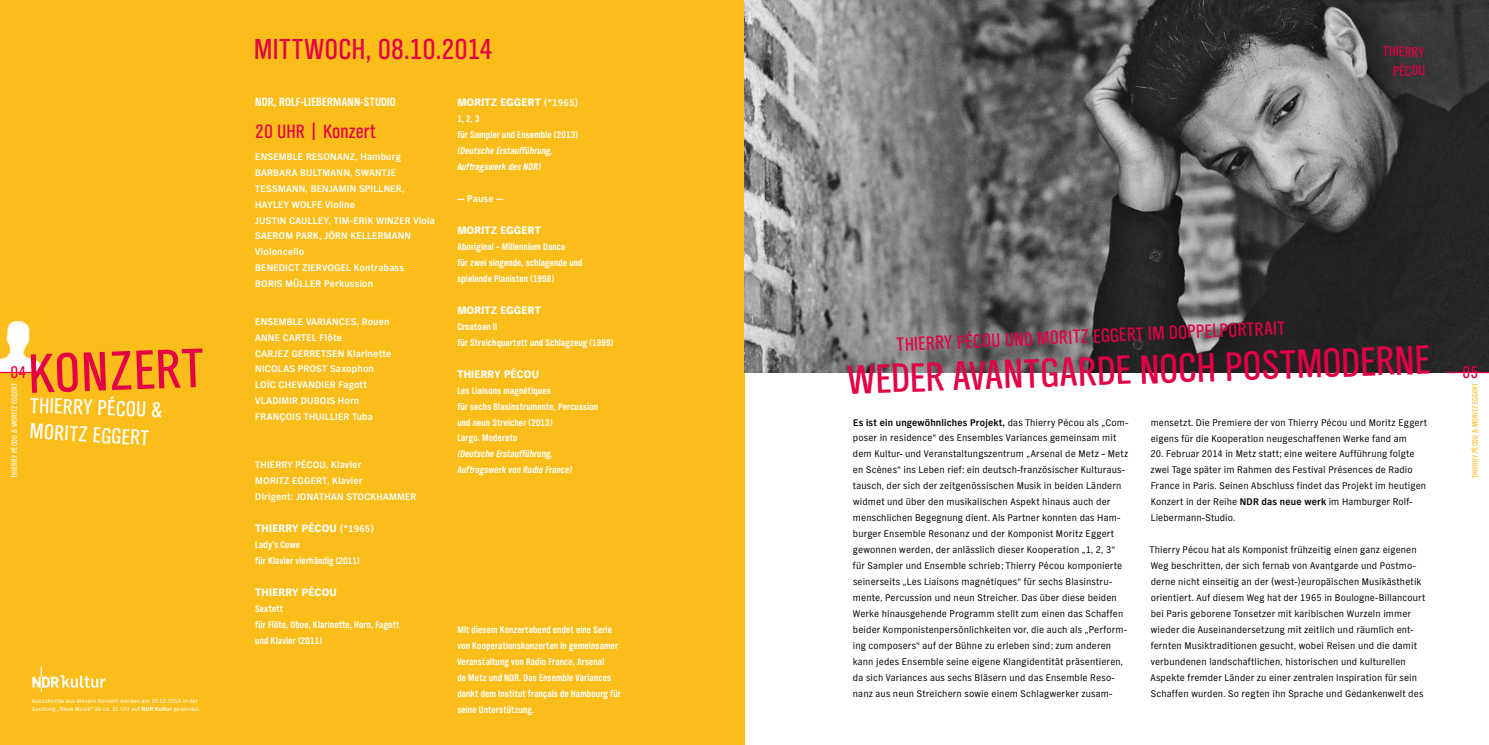
<style>
.page{position:relative;width:1489px;height:745px;background:#fff}
.page>*{position:absolute;margin:0;border:0;box-sizing:border-box;transform-origin:0 0}
.t1{font:57.5px "NDR Sans Cond";color:#e30045}
.t2{font:42.5px "NDR Sans Cond";color:#e30045}
.t3{font:30px "NDR Sans Cond";letter-spacing:-.005em;color:#e30045}
.t4{font:22.5px "NDR Sans Cond";color:#fff}
.t5{font:20px "NDR Sans Cond";color:#e30045}
.t6{font:17.5px "NDR Sans Cond";color:#e30045}
.t7{font:15px "NDR Sans Cond";color:#e30045}
.t8{font:700 12.5px "NDR Sans Cond";letter-spacing:.015em;color:#fff}
.t9{font:900 11.25px "NDR Sans";letter-spacing:.015em;color:#fff}
.t10{font:10px/16px "NDR Sans";letter-spacing:.015em;color:#000}
.t11{font:700 10px/16px "NDR Sans Cond";letter-spacing:.015em;color:#fff}
.t12{font:700 10px/16px "NDR Sans";letter-spacing:.02em;color:#fff}
.t13{font:italic 700 10px/16px "NDR Sans Cond";letter-spacing:.015em;color:#fff}
.t14{font:8.12px "NDR Sans Cond";letter-spacing:.01em;color:#fff}
.t15{font:8.12px "NDR Sans Cond";letter-spacing:.01em;color:#fbbd1a}
.t16{font:6.25px/8.1px "NDR Sans";letter-spacing:.02em;color:#fff}
.s1{font-weight:700}
.s2{font-weight:700;font-size:10px}
</style>
<div class="page">
<div style="left:0;top:0;width:744px;height:744px;background:#fbbd1a"></div>
<img style="left:0;top:320px;width:43px;height:51px">
<hr style="left:0;top:371px;width:43px;height:2px;background:#e30045">
<svg style="left:32px;top:666px;width:73px;height:25px"></svg>
<img style="left:744px;top:0;width:744px;height:372px">
<hr style="left:1446px;top:371px;width:42px;height:2px;background:#e30045">
<h1 class="t1" style="left:27px;top:343px;width:177px;rotate:-2deg">KONZERT</h1>
<h3 class="t4" style="left:31px;top:418px;width:121px;rotate:4deg">MORITZ EGGERT</h3>
<h3 class="t6" style="left:11px;top:362px;width:17px">04</h3>
<p class="t14" style="left:10px;top:477px;width:96px;rotate:-90deg">THIERRY PÉCOU &amp; MORITZ EGGERT</p>
<h3 class="t4" style="left:30px;top:393px;width:134px;rotate:2deg">THIERRY PÉCOU &amp;</h3>
<p class="t16" style="left:32px;top:696px;width:170px">Ausschnitte aus diesem Konzert werden am 10.12.2014 in der<br>Sendung „Neue Musik“ ab ca. 21 Uhr auf <span class="s1">NDR Kultur</span> gesendet.</p>
<h3 class="t3" style="left:254px;top:33px;width:241px">MITTWOCH, 08.10.2014</h3>
<p class="t8" style="left:255px;top:95px;width:142px">NDR, ROLF-LIEBERMANN-STUDIO</p>
<h3 class="t5" style="left:255px;top:121px;width:122px">20 UHR | Konzert</h3>
<p class="t12" style="left:255px;top:148px;width:181px">ENSEMBLE RESONANZ, Hamburg<br>BARBARA BULTMANN, SWANTJE<br>TESSMANN, BENJAMIN SPILLNER,<br>HAYLEY WOLFE Violine<br>JUSTIN CAULLEY, TIM-ERIK WINZER Viola<br>SAEROM PARK, JÖRN KELLERMANN<br>Violoncello<br>BENEDICT ZIERVOGEL Kontrabass<br>BORIS MÜLLER Perkussion</p>
<p class="t12" style="left:255px;top:313px;width:138px">ENSEMBLE VARIANCES, Rouen<br>ANNE CARTEL Flöte<br>CARJEZ GERRETSEN Klarinette<br>NICOLAS PROST Saxophon<br>LOÏC CHEVANDIER Fagott<br>VLADIMIR DUBOIS Horn<br>FRANÇOIS THUILLIER Tuba</p>
<p class="t12" style="left:255px;top:456px;width:163px">THIERRY PÉCOU, Klavier<br>MORITZ EGGERT, Klavier<br>Dirigent: JONATHAN STOCKHAMMER</p>
<p class="t9" style="left:255px;top:521px;width:120px">THIERRY PÉCOU <span class="s2">(*1965)</span></p>
<p class="t11" style="left:255px;top:536px;width:106px">Lady’s Cowe<br>für Klavier vierhändig (2011)</p>
<p class="t9" style="left:255px;top:585px;width:83px">THIERRY PÉCOU</p>
<p class="t11" style="left:255px;top:600px;width:146px">Sextett<br>für Flöte, Oboe, Klarinette, Horn, Fagott und Klavier (2011)</p>
<p class="t9" style="left:457px;top:96px;width:122px">MORITZ EGGERT <span class="s2">(*1965)</span></p>
<p class="t11" style="left:457px;top:111px;width:122px">1, 2, 3<br>für Sampler und Ensemble (2013)</p>
<p class="t13" style="left:457px;top:143px;width:97px">(Deutsche Erstaufführung,<br>Auftragswerk des NDR)</p>
<p class="t12" style="left:457px;top:191px;width:47px">— Pause —</p>
<p class="t9" style="left:457px;top:224px;width:85px">MORITZ EGGERT</p>
<p class="t11" style="left:457px;top:238px;width:127px">Aboriginal – Millennium Dance<br>für zwei singende, schlagende und spielende Pianisten (1998)</p>
<p class="t9" style="left:457px;top:303px;width:85px">MORITZ EGGERT</p>
<p class="t11" style="left:457px;top:318px;width:158px">Croatoan II<br>für Streichquartett und Schlagzeug (1999)</p>
<p class="t9" style="left:457px;top:367px;width:83px">THIERRY PÉCOU</p>
<p class="t11" style="left:457px;top:382px;width:142px">Les Liaisons magnétiques<br>für sechs Blasinstrumente, Percussion und neun Streicher (2013)<br>Largo. Moderato</p>
<p class="t13" style="left:457px;top:446px;width:116px">(Deutsche Erstaufführung,<br>Auftragswerk von Radio France)</p>
<p class="t11" style="left:457px;top:621px;width:165px">Mit diesem Konzertabend endet eine Serie von Kooperationskonzerten in gemeinsamer Veranstaltung von Radio France, Arsenal<br>de Metz und NDR. Das Ensemble Variances dankt dem Institut français de Hambourg für seine Unterstützung.</p>
<h3 class="t7" style="left:1382px;top:43px;width:44px;rotate:1deg">THIERRY</h3>
<h3 class="t7" style="left:1392px;top:63px;width:34px;rotate:-1deg">PÉCOU</h3>
<h3 class="t5" style="left:896px;top:335px;width:390px;rotate:-3deg">THIERRY PÉCOU UND MORITZ EGGERT IM DOPPELPORTRAIT</h3>
<h2 class="t2" style="left:846px;top:357px;width:584px;rotate:-2deg">WEDER AVANTGARDE NOCH POSTMODERNE</h2>
<p class="t10" style="left:852px;top:414px;width:277px"><span class="s1">Es ist ein ungewöhnliches Projekt,</span> das Thierry Pécou als „Com&shy;poser in residence“ des Ensembles Variances gemeinsam mit dem Kultur- und Veranstaltungszentrum „Arsenal de Metz – Metz en Scènes“ ins Leben rief: ein deutsch-französischer Kulturaus&shy;tausch, der sich der zeitgenössischen Musik in beiden Ländern widmet und über den musikalischen Aspekt hinaus auch der menschlichen Begegnung dient. Als Partner konnten das Ham&shy;burger Ensemble Resonanz und der Komponist Moritz Eggert gewonnen werden, der anlässlich dieser Kooperation „1, 2, 3“ für Sampler und Ensemble schrieb; Thierry Pécou komponierte seinerseits „Les Liaisons magnétiques“ für sechs Blasinstru&shy;mente, Percussion und neun Streicher. Das über diese beiden Werke hinausgehende Programm stellt zum einen das Schaffen beider Komponistenpersönlichkeiten vor, die auch als „Perform&shy;ing composers“ auf der Bühne zu erleben sind; zum anderen kann jedes Ensemble seine eigene Klangidentität präsentieren, da sich Variances aus sechs Bläsern und das Ensemble Reso&shy;nanz aus neun Streichern sowie einem Schlagwerker zusam-</p>
<p class="t10" style="left:1150px;top:414px;width:278px">mensetzt. Die Premiere der von Thierry Pécou und Moritz Eggert eigens für die Kooperation neugeschaffenen Werke fand am</p>
<p class="t10" style="left:1150px;top:446px;width:277px">20. Februar 2014 in Metz statt; eine weitere Aufführung folgte zwei Tage später im Rahmen des Festival Présences de Radio France in Paris. Seinen Abschluss findet das Projekt im heutigen Konzert in der Reihe <span class="s1">NDR das neue werk</span> im Hamburger Rolf-Liebermann-Studio.</p>
<p class="t10" style="left:1149px;top:541px;width:277px">Thierry Pécou hat als Komponist frühzeitig einen ganz eigenen Weg beschritten, der sich fernab von Avantgarde und Postmo&shy;derne nicht einseitig an der (west-)europäischen Musikästhetik orientiert. Auf diesem Weg hat der 1965 in Boulogne-Billancourt bei Paris geborene Tonsetzer mit karibischen Wurzeln immer wieder die Auseinandersetzung mit zeitlich und räumlich ent&shy;fernten Musiktraditionen gesucht, wobei Reisen und die damit verbundenen landschaftlichen, historischen und kulturellen Aspekte fremder Länder zu einer zentralen Inspiration für sein Schaffen wurden. So regten ihn Sprache und Gedankenwelt des</p>
<h3 class="t6" style="left:1462px;top:362px;width:17px">05</h3>
<p class="t15" style="left:1470px;top:477px;width:96px;rotate:-90deg">THIERRY PÉCOU &amp; MORITZ EGGERT</p>
</div>
